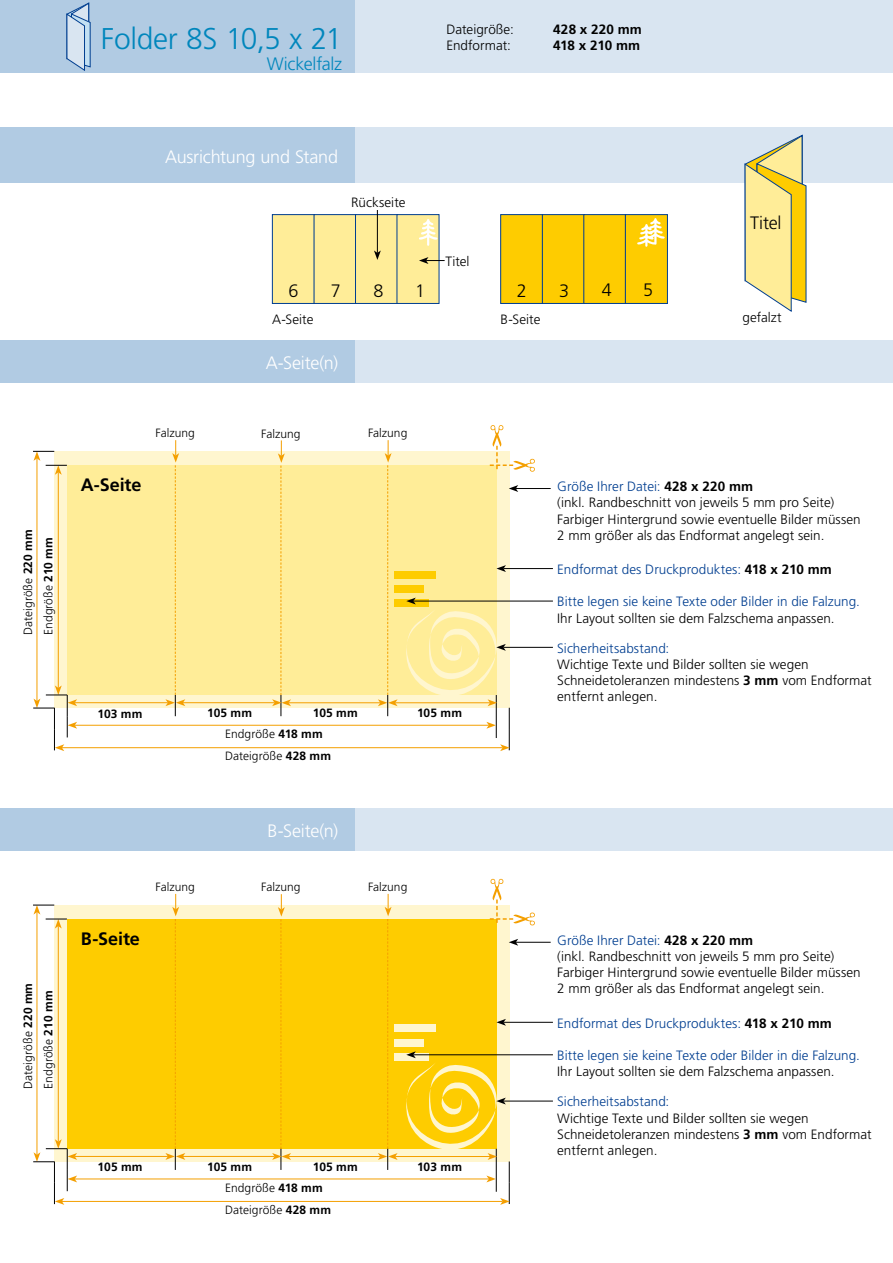
<style>
.page{position:relative;width:893px;height:1263px;background:#fff}
.page>*{position:absolute;margin:0;border:0;box-sizing:border-box;transform-origin:0 0}
.t1{font:300 30px "Frutiger";letter-spacing:-.015em;color:#0086bc}
.t2{font:300 18px "Frutiger";letter-spacing:-.015em;color:#fff}
.t3{font:700 18px "Frutiger";letter-spacing:-.005em;color:#000}
.t4{font:300 18px "Frutiger";letter-spacing:-.01em;color:#000}
.t5{font:300 18px "Frutiger";letter-spacing:-.01em;color:#0086bc}
.t6{font:300 13.5px/16.2px "Frutiger";letter-spacing:.005em;color:#000}
.t7{font:300 13.5px "Frutiger";letter-spacing:.005em;color:#003e90}
.t8{font:700 13.5px/16.2px "Frutiger";letter-spacing:.01em;color:#000}
.t9{font:300 12px "Frutiger";letter-spacing:.005em;color:#000}
.t10{font:700 12px "Frutiger";letter-spacing:.015em;color:#000}
.s1{font-weight:700}
.s2{color:#003e90}
.s3{font-weight:700;color:#000}
</style>
<div class="page">
<div style="left:0;top:0;width:893px;height:72px;background:#d9e5f1"></div>
<div style="left:0;top:0;width:355px;height:72px;background:#b1cbe3"></div>
<div style="left:0;top:128px;width:893px;height:55px;background:#d9e5f1"></div>
<div style="left:0;top:128px;width:355px;height:55px;background:#b1cbe3"></div>
<div style="left:0;top:340px;width:893px;height:43px;background:#d9e5f1"></div>
<div style="left:0;top:340px;width:355px;height:43px;background:#b1cbe3"></div>
<div style="left:0;top:808px;width:893px;height:42px;background:#d9e5f1"></div>
<div style="left:0;top:808px;width:355px;height:42px;background:#b1cbe3"></div>
<div style="left:54px;top:451px;width:455px;height:257px;background:#fff6cf"></div>
<div style="left:54px;top:905px;width:455px;height:257px;background:#fff6cf"></div>
<div style="left:67px;top:465px;width:429px;height:230px;background:#ffed98"></div>
<div style="left:67px;top:919px;width:429px;height:230px;background:#fecc00"></div>
<hr style="left:37px;top:458px;width:1px;height:243px;background:#f49f00">
<hr style="left:37px;top:912px;width:1px;height:243px;background:#f49f00">
<hr style="left:58px;top:472px;width:1px;height:216px;background:#f49f00">
<hr style="left:58px;top:926px;width:1px;height:215px;background:#f49f00">
<svg style="left:33px;top:451px;width:34px;height:24px"></svg>
<svg style="left:33px;top:905px;width:34px;height:23px"></svg>
<hr style="left:75px;top:702px;width:93px;height:1px;background:#f49f00">
<hr style="left:75px;top:1156px;width:93px;height:1px;background:#f49f00">
<hr style="left:289px;top:702px;width:91px;height:1px;background:#f49f00">
<hr style="left:289px;top:1156px;width:91px;height:1px;background:#f49f00">
<hr style="left:183px;top:702px;width:92px;height:1px;background:#f49f00">
<hr style="left:183px;top:1156px;width:92px;height:1px;background:#f49f00">
<hr style="left:75px;top:725px;width:414px;height:1px;background:#f49f00">
<hr style="left:75px;top:1178px;width:414px;height:1px;background:#f49f00">
<hr style="left:62px;top:747px;width:441px;height:1px;background:#f49f00">
<svg style="left:33px;top:685px;width:44px;height:66px"></svg>
<hr style="left:62px;top:1201px;width:441px;height:1px;background:#f49f00">
<svg style="left:33px;top:1139px;width:44px;height:66px"></svg>
<hr style="left:516px;top:488px;width:35px;height:1px;background:#000">
<hr style="left:516px;top:942px;width:35px;height:1px;background:#000">
<hr style="left:504px;top:568px;width:49px;height:1px;background:#000">
<hr style="left:504px;top:1022px;width:49px;height:1px;background:#000">
<hr style="left:503px;top:647px;width:50px;height:1px;background:#000">
<hr style="left:503px;top:1101px;width:50px;height:1px;background:#000">
<hr style="left:413px;top:601px;width:140px;height:1px;background:#000">
<hr style="left:413px;top:1054px;width:140px;height:1px;background:#000">
<svg style="left:165px;top:440px;width:20px;height:276px"></svg>
<svg style="left:165px;top:894px;width:20px;height:276px"></svg>
<svg style="left:272px;top:440px;width:19px;height:276px"></svg>
<svg style="left:272px;top:894px;width:19px;height:276px"></svg>
<svg style="left:378px;top:425px;width:157px;height:326px"></svg>
<svg style="left:378px;top:879px;width:157px;height:326px"></svg>
<svg style="left:744px;top:135px;width:62px;height:177px"></svg>
<svg style="left:66px;top:3px;width:25px;height:68px"></svg>
<div style="left:272px;top:214px;width:43px;height:90px;background:#ffed98;border:1px solid #003e90"></div>
<div style="left:314px;top:214px;width:42px;height:90px;background:#ffed98;border:1px solid #003e90"></div>
<div style="left:355px;top:214px;width:43px;height:90px;background:#ffed98;border:1px solid #003e90"></div>
<div style="left:397px;top:214px;width:42px;height:90px;background:#ffed98;border:1px solid #003e90"></div>
<svg style="left:419px;top:219px;width:18px;height:27px"></svg>
<div style="left:500px;top:214px;width:43px;height:90px;background:#fecc00;border:1px solid #003e90"></div>
<div style="left:542px;top:214px;width:43px;height:90px;background:#fecc00;border:1px solid #003e90"></div>
<div style="left:584px;top:214px;width:42px;height:90px;background:#fecc00;border:1px solid #003e90"></div>
<div style="left:625px;top:214px;width:43px;height:90px;background:#fecc00;border:1px solid #003e90"></div>
<svg style="left:637px;top:218px;width:28px;height:29px"></svg>
<svg style="left:419px;top:257px;width:26px;height:7px"></svg>
<hr style="left:377px;top:210px;width:1px;height:43px;background:#000">
<svg style="left:374px;top:250px;width:7px;height:10px"></svg>
<h1 class="t1" style="left:101px;top:21px;width:243px">Folder 8S 10,5 x 21</h1>
<h2 class="t5" style="left:267px;top:54px;width:77px">Wickelfalz</h2>
<p class="t6" style="left:446px;top:21px;width:69px">Dateigröße:<br>Endformat:</p>
<p class="t8" style="left:553px;top:21px;width:90px">428 x 220 mm<br>418 x 210 mm</p>
<p class="t9" style="left:21px;top:635px;width:107px;rotate:-90deg">Dateigröße <span class="s1">220 mm</span></p>
<p class="t9" style="left:42px;top:635px;width:99px;rotate:-90deg">Endgröße <span class="s1">210 mm</span></p>
<p class="t9" style="left:21px;top:1089px;width:107px;rotate:-90deg">Dateigröße <span class="s1">220 mm</span></p>
<p class="t9" style="left:42px;top:1089px;width:99px;rotate:-90deg">Endgröße <span class="s1">210 mm</span></p>
<h2 class="t2" style="left:165px;top:146px;width:174px">Ausrichtung und Stand</h2>
<p class="t6" style="left:351px;top:195px;width:56px">Rückseite</p>
<p class="t6" style="left:445px;top:253px;width:26px">Titel</p>
<h2 class="t4" style="left:288px;top:280px;width:12px">6</h2>
<h2 class="t4" style="left:331px;top:280px;width:12px">7</h2>
<h2 class="t4" style="left:374px;top:280px;width:12px">8</h2>
<h2 class="t4" style="left:415px;top:280px;width:12px">1</h2>
<h2 class="t4" style="left:517px;top:280px;width:12px">2</h2>
<h2 class="t4" style="left:559px;top:280px;width:12px">3</h2>
<h2 class="t4" style="left:602px;top:280px;width:12px">4</h2>
<h2 class="t4" style="left:643px;top:280px;width:12px">5</h2>
<p class="t6" style="left:272px;top:311px;width:43px">A-Seite</p>
<p class="t6" style="left:500px;top:311px;width:42px">B-Seite</p>
<h2 class="t2" style="left:266px;top:352px;width:74px">A-Seite(n)</h2>
<h2 class="t4" style="left:750px;top:212px;width:33px">Titel</h2>
<p class="t6" style="left:742px;top:310px;width:41px">gefalzt</p>
<h2 class="t3" style="left:81px;top:474px;width:62px">A-Seite</h2>
<p class="t9" style="left:156px;top:426px;width:41px">Falzung</p>
<p class="t9" style="left:261px;top:427px;width:41px">Falzung</p>
<p class="t9" style="left:368px;top:426px;width:41px">Falzung</p>
<p class="t10" style="left:97px;top:706px;width:46px">103 mm</p>
<p class="t10" style="left:207px;top:706px;width:47px">105 mm</p>
<p class="t10" style="left:313px;top:706px;width:47px">105 mm</p>
<p class="t9" style="left:225px;top:727px;width:99px">Endgröße <span class="s1">418 mm</span></p>
<p class="t9" style="left:225px;top:749px;width:107px">Dateigröße <span class="s1">428 mm</span></p>
<p class="t10" style="left:417px;top:706px;width:47px">105 mm</p>
<p class="t6" style="left:557px;top:478px;width:305px"><span class="s2">Größe Ihrer Datei:</span> <span class="s1">428 x 220 mm<br></span>(inkl. Randbeschnitt von jeweils 5 mm pro Seite)<br>Farbiger Hintergrund sowie eventuelle Bilder müssen 2 mm größer als das Endformat angelegt sein.</p>
<p class="t7" style="left:557px;top:562px;width:276px">Endformat des Druckproduktes: <span class="s3">418 x 210 mm</span></p>
<p class="t7" style="left:557px;top:594px;width:304px">Bitte legen sie keine Texte oder Bilder in die Falzung.</p>
<p class="t6" style="left:557px;top:610px;width:279px">Ihr Layout sollten sie dem Falzschema anpassen.</p>
<p class="t7" style="left:557px;top:640px;width:114px">Sicherheitsabstand:</p>
<p class="t6" style="left:557px;top:656px;width:316px">Wichtige Texte und Bilder sollten sie wegen<br>Schneidetoleranzen mindestens <span class="s1">3 mm</span> vom Endformat entfernt anlegen.</p>
<h2 class="t3" style="left:81px;top:928px;width:61px">B-Seite</h2>
<p class="t9" style="left:156px;top:880px;width:41px">Falzung</p>
<h2 class="t2" style="left:267px;top:820px;width:72px">B-Seite(n)</h2>
<p class="t9" style="left:261px;top:880px;width:41px">Falzung</p>
<p class="t9" style="left:368px;top:880px;width:41px">Falzung</p>
<p class="t10" style="left:97px;top:1160px;width:47px">105 mm</p>
<p class="t10" style="left:207px;top:1160px;width:47px">105 mm</p>
<p class="t10" style="left:313px;top:1160px;width:47px">105 mm</p>
<p class="t9" style="left:225px;top:1180px;width:99px">Endgröße <span class="s1">418 mm</span></p>
<p class="t9" style="left:225px;top:1203px;width:107px">Dateigröße <span class="s1">428 mm</span></p>
<p class="t10" style="left:417px;top:1160px;width:46px">103 mm</p>
<p class="t6" style="left:557px;top:932px;width:305px"><span class="s2">Größe Ihrer Datei:</span> <span class="s1">428 x 220 mm<br></span>(inkl. Randbeschnitt von jeweils 5 mm pro Seite)<br>Farbiger Hintergrund sowie eventuelle Bilder müssen 2 mm größer als das Endformat angelegt sein.</p>
<p class="t7" style="left:557px;top:1016px;width:276px">Endformat des Druckproduktes: <span class="s3">418 x 210 mm</span></p>
<p class="t7" style="left:557px;top:1048px;width:304px">Bitte legen sie keine Texte oder Bilder in die Falzung.</p>
<p class="t6" style="left:557px;top:1063px;width:279px">Ihr Layout sollten sie dem Falzschema anpassen.</p>
<p class="t7" style="left:557px;top:1094px;width:114px">Sicherheitsabstand:</p>
<p class="t6" style="left:557px;top:1110px;width:316px">Wichtige Texte und Bilder sollten sie wegen<br>Schneidetoleranzen mindestens <span class="s1">3 mm</span> vom Endformat entfernt anlegen.</p>
</div>
